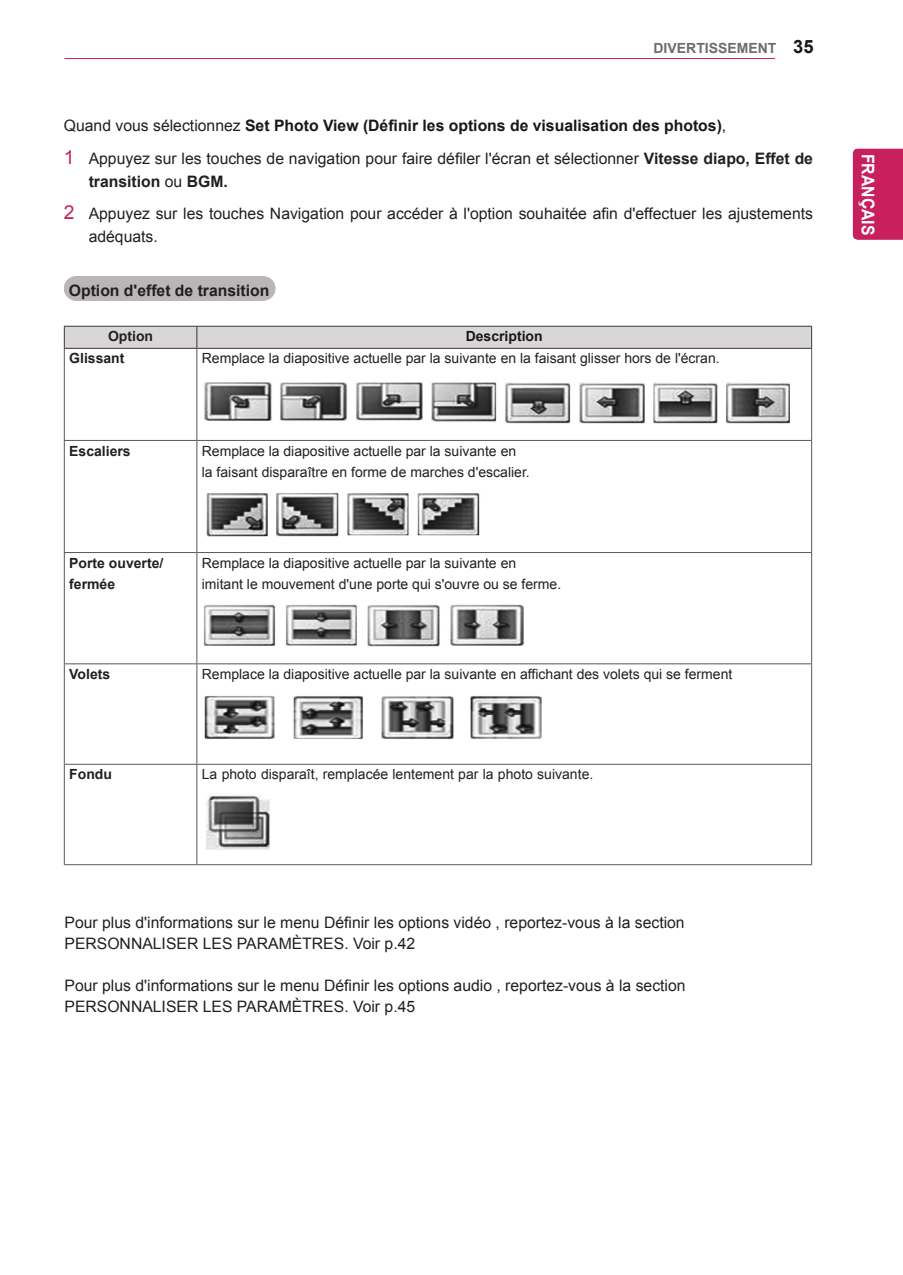
<style>
.page{position:relative;width:903px;height:1275px;background:#fff}
.page>*{position:absolute;margin:0;border:0;box-sizing:border-box;transform-origin:0 0}
.t1{font:700 21px "Arial";color:#fff}
.t2{font:700 18.38px "Arial";color:#1a161a}
.t3{font:700 17.5px "Arial";color:#fff;scale:.9 1}
.Body{font:15.75px/21px "Arial";color:#231f20}
._1-Body{font:15.75px/22.8px "Arial";color:#231f20}
.Body-2{font:700 15.75px "Arial";color:#1a161a}
.Title-3{font:700 15.75px "Arial";color:#231f20}
.Body-3{font:14px/21px "Arial";color:#231f20}
.Body-4{font:700 14px/21px "Arial";color:#231f20}
.t4{font:700 14px "Arial";color:#6c6d70}
.Body-Bold-Center{font:700 14px "Arial";color:#1a161a}
.s1{font-weight:400;color:#231f20}
.s2{font-size:19.25px;color:#c8205d}
.s3{font-weight:700}
</style>
<div class="page">
<hr style="left:64px;top:58px;width:711px;height:1px;background:#c8205d">
<div style="left:853px;top:149px;width:50px;height:91px;background:#c8205d"></div>
<div style="left:76px;top:276px;width:186px;height:25px;background:#bab6b7"></div>
<svg style="left:262px;top:276px;width:1px;height:25px"></svg>
<hr style="left:64px;top:349px;width:1px;height:91px;background:#57585a">
<hr style="left:196px;top:349px;width:1px;height:91px;background:#57585a">
<hr style="left:811px;top:349px;width:1px;height:91px;background:#57585a">
<hr style="left:64px;top:440px;width:133px;height:1px;background:#57585a">
<hr style="left:64px;top:441px;width:1px;height:111px;background:#57585a">
<hr style="left:197px;top:440px;width:615px;height:1px;background:#57585a">
<hr style="left:196px;top:441px;width:1px;height:111px;background:#57585a">
<hr style="left:811px;top:441px;width:1px;height:111px;background:#57585a">
<hr style="left:64px;top:552px;width:133px;height:1px;background:#57585a">
<hr style="left:64px;top:553px;width:1px;height:110px;background:#57585a">
<hr style="left:197px;top:552px;width:615px;height:1px;background:#57585a">
<hr style="left:196px;top:553px;width:1px;height:110px;background:#57585a">
<hr style="left:811px;top:553px;width:1px;height:110px;background:#57585a">
<hr style="left:64px;top:663px;width:133px;height:1px;background:#57585a">
<hr style="left:64px;top:664px;width:1px;height:100px;background:#57585a">
<hr style="left:197px;top:663px;width:615px;height:1px;background:#57585a">
<hr style="left:196px;top:664px;width:1px;height:100px;background:#57585a">
<hr style="left:811px;top:664px;width:1px;height:100px;background:#57585a">
<hr style="left:64px;top:764px;width:133px;height:1px;background:#57585a">
<hr style="left:64px;top:765px;width:1px;height:99px;background:#57585a">
<hr style="left:197px;top:764px;width:615px;height:1px;background:#57585a">
<hr style="left:196px;top:765px;width:1px;height:99px;background:#57585a">
<hr style="left:811px;top:765px;width:1px;height:99px;background:#57585a">
<hr style="left:64px;top:864px;width:133px;height:1px;background:#57585a">
<svg style="left:64px;top:326px;width:748px;height:22px;background:#d0cece"></svg>
<hr style="left:64px;top:348px;width:133px;height:1px;background:#3b3639">
<hr style="left:197px;top:348px;width:615px;height:1px;background:#3b3639">
<hr style="left:197px;top:864px;width:615px;height:1px;background:#57585a">
<img style="left:204px;top:382px;width:586px;height:42px">
<img style="left:206px;top:493px;width:274px;height:44px">
<img style="left:204px;top:604px;width:320px;height:43px">
<img style="left:204px;top:696px;width:338px;height:43px">
<img style="left:206px;top:795px;width:64px;height:55px">
<p class="t4" style="left:653px;top:39px;width:124px">DIVERTISSEMENT</p>
<h2 class="t2" style="left:793px;top:35px;width:22px">35</h2>
<p class="Body-2" style="left:64px;top:115px;width:664px"><span class="s1">Quand vous sélectionnez</span> Set Photo View (Définir les options de visualisation des photos)<span class="s1">,</span></p>
<p class="_1-Body" style="left:89px;top:147px;width:726px;text-indent:-25px"><span class="s2">1</span> Appuyez sur les touches de navigation pour faire défiler l'écran et sélectionner <span class="s3">Vitesse diapo, Effet de transition</span> ou <span class="s3">BGM.</span></p>
<p class="_1-Body" style="left:89px;top:203px;width:726px;text-indent:-25px"><span class="s2">2</span> Appuyez sur les touches Navigation pour accéder à l'option souhaitée afin d'effectuer les ajustements adéquats.</p>
<p class="Title-3" style="left:69px;top:280px;width:202px">Option d'effet de transition</p>
<p class="Body-4" style="left:108px;top:326px;width:47px">Option</p>
<p class="Body-Bold-Center" style="left:466px;top:327px;width:79px">Description</p>
<p class="Body-4" style="left:69px;top:349px;width:57px">Glissant</p>
<p class="Body-3" style="left:202px;top:348px;width:519px">Remplace la diapositive actuelle par la suivante en la faisant glisser hors de l'écran.</p>
<p class="Body-4" style="left:69px;top:441px;width:63px">Escaliers</p>
<p class="Body-3" style="left:202px;top:440px;width:329px">Remplace la diapositive actuelle par la suivante en la faisant disparaître en forme de marches d'escalier.</p>
<p class="Body-4" style="left:69px;top:553px;width:96px">Porte ouverte/ fermée</p>
<p class="Body-3" style="left:202px;top:552px;width:361px">Remplace la diapositive actuelle par la suivante en<br>imitant le mouvement d'une porte qui s'ouvre ou se ferme.</p>
<p class="Body-4" style="left:69px;top:664px;width:42px">Volets</p>
<p class="Body-3" style="left:202px;top:664px;width:532px">Remplace la diapositive actuelle par la suivante en affichant des volets qui se ferment</p>
<p class="Body-4" style="left:69px;top:764px;width:44px">Fondu</p>
<p class="Body-3" style="left:202px;top:764px;width:393px">La photo disparaît, remplacée lentement par la photo suivante.</p>
<p class="t3" style="left:879px;top:154px;width:92px;rotate:90deg">FRANÇAIS</p>
<h1 class="t1" style="left:883px;top:173px;width:45px;rotate:90deg">FRA</h1>
<p class="Body" style="left:64px;top:912px;width:622px">Pour plus d'informations sur le menu Définir les options vidéo , reportez-vous à la section<br>PERSONNALISER LES PARAMÈTRES. Voir p.42</p>
<p class="Body" style="left:64px;top:975px;width:623px">Pour plus d'informations sur le menu Définir les options audio , reportez-vous à la section<br>PERSONNALISER LES PARAMÈTRES. Voir p.45</p>
</div>
